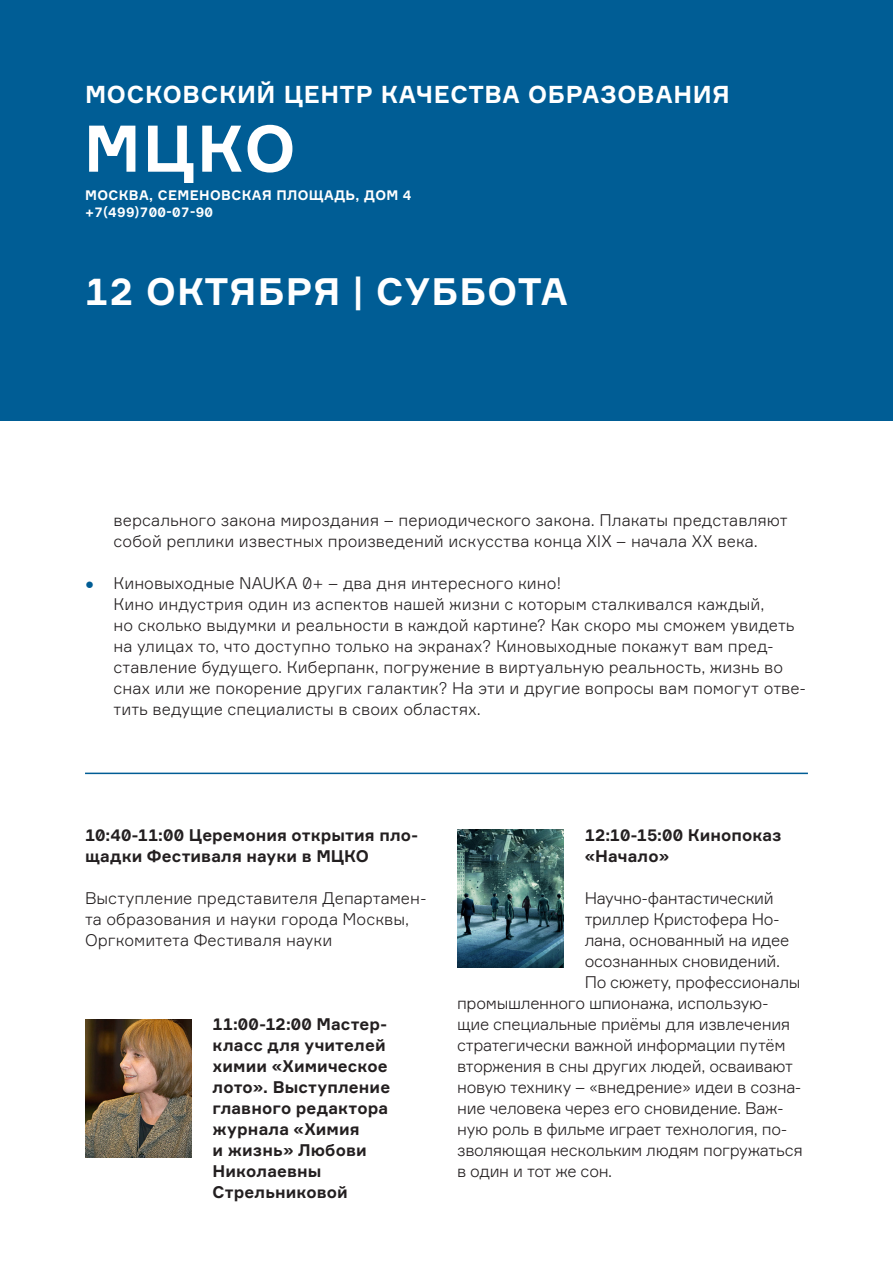
<style>
.page{position:relative;width:893px;height:1263px;background:#fff}
.page>*{position:absolute;margin:0;border:0;box-sizing:border-box;transform-origin:0 0}
.head{font:700 64.5px "Formular";color:#fff}
.head-2{font:700 37.5px "Formular";letter-spacing:.03em;color:#fff}
.head-3{font:700 24px "Formular";letter-spacing:.03em;color:#fff}
.body{font:300 16.5px/21px "Formular";color:#231f20}
.body-2{font:700 16.5px/21px "Formular";letter-spacing:.005em;color:#231f20}
.body-3{font:300 16.5px "Formular";letter-spacing:-.02em;color:#231f20}
.body-4{font:300 16.5px "Formular";letter-spacing:-.025em;color:#231f20}
.head-4{font:700 13.5px "Formular";letter-spacing:.03em;color:#fff}
.s1{font-family:"Arial";font-weight:400;font-size:15px;color:#005d95}
</style>
<div class="page">
<div style="left:0;top:0;width:893px;height:421px;background:#005d95"></div>
<img style="left:457px;top:829px;width:106px;height:138px">
<img style="left:85px;top:1019px;width:106px;height:139px">
<hr style="left:85px;top:773px;width:723px;height:1px;background:#005d95">
<p class="head-3" style="left:85px;top:79px;width:646px">МОСКОВСКИЙ ЦЕНТР КАЧЕСТВА ОБРАЗОВАНИЯ</p>
<p class="head" style="left:84px;top:109px;width:213px">МЦКО</p>
<p class="head-4" style="left:85px;top:187px;width:328px">МОСКВА, СЕМЕНОВСКАЯ ПЛОЩАДЬ, ДОМ 4</p>
<p class="head-4" style="left:85px;top:203px;width:130px">+7(499)700-07-90</p>
<p class="head-2" style="left:85px;top:268px;width:484px">12 ОКТЯБРЯ | СУББОТА</p>
<p class="body" style="left:114px;top:509px;width:676px">версального закона мироздания – периодического закона. Плакаты представляют собой реплики известных произведений искусства конца XIX – начала XX века.</p>
<p class="body" style="left:114px;top:572px;width:694px;text-indent:-28px"><span class="s1">●</span> Киновыходные NAUKA 0+ – два дня интересного кино!<br>Кино индустрия один из аспектов нашей жизни с которым сталкивался каждый,<br>но сколько выдумки и реальности в каждой картине? Как скоро мы сможем увидеть на улицах то, что доступно только на экранах? Киновыходные покажут вам пред&shy;ставление будущего. Киберпанк, погружение в виртуальную реальность, жизнь во снах или же покорение других галактик? На эти и другие вопросы вам помогут отве&shy;тить ведущие специалисты в своих областях.</p>
<p class="body-2" style="left:85px;top:824px;width:334px">10:40-11:00 Церемония открытия пло&shy;щадки Фестиваля науки в МЦКО</p>
<p class="body" style="left:85px;top:887px;width:343px">Выступление представителя Департамен&shy;та образования и науки города Москвы,<br>Оргкомитета Фестиваля науки</p>
<p class="body-2" style="left:213px;top:1013px;width:179px">11:00-12:00 Мастер&shy;класс для учителей химии «Химическое лото». Выступление главного редактора журнала «Химия<br>и жизнь» Любови<br>Николаевны<br>Стрельниковой</p>
<p class="body-2" style="left:585px;top:824px;width:198px">12:10-15:00 Кинопоказ «Начало»</p>
<p class="body" style="left:585px;top:887px;width:191px">Научно-фантастический</p>
<p class="body" style="left:585px;top:908px;width:196px">триллер Кристофера Но-</p>
<p class="body" style="left:585px;top:929px;width:206px">лана, основанный на идее</p>
<p class="body" style="left:585px;top:950px;width:197px">осознанных сновидений.</p>
<p class="body" style="left:585px;top:971px;width:217px">По сюжету, профессионалы</p>
<p class="body" style="left:457px;top:992px;width:313px">промышленного шпионажа, использую-</p>
<p class="body" style="left:457px;top:1013px;width:335px">щие специальные приёмы для извлечения</p>
<p class="body" style="left:457px;top:1034px;width:330px">стратегически важной информации путём</p>
<p class="body-3" style="left:457px;top:1056px;width:337px">вторжения в сны других людей, осваивают</p>
<p class="body" style="left:457px;top:1076px;width:346px">новую технику – «внедрение» идеи в созна-</p>
<p class="body" style="left:457px;top:1097px;width:328px">ние человека через его сновидение. Важ-</p>
<p class="body-3" style="left:457px;top:1119px;width:331px">ную роль в фильме играет технология, по-</p>
<p class="body-3" style="left:457px;top:1140px;width:347px">зволяющая нескольким людям погружаться</p>
<p class="body-4" style="left:457px;top:1161px;width:157px">в один и тот же сон.</p>
</div>
